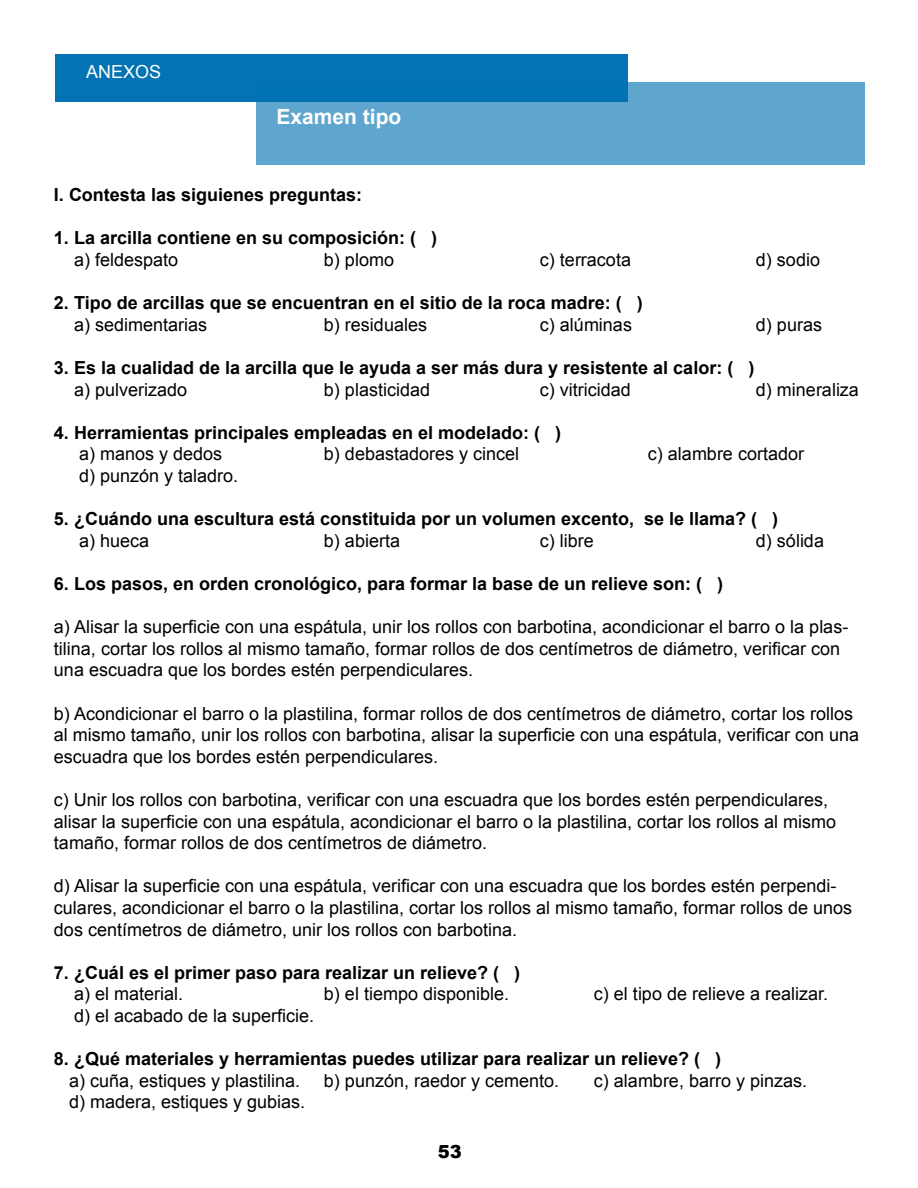
<style>
.page{position:relative;width:918px;height:1188px;background:#fff}
.page>*{position:absolute;margin:0;border:0;box-sizing:border-box;transform-origin:0 0}
.t1{font:700 21px "Arial";color:#fff}
.t2{font:18px/21.6px "Arial";color:#000}
.t3{font:700 18px "Arial";color:#000}
.t4{font:18px "Arial";color:#fff}
.t5{font:900 18px "Arial";color:#000}
</style>
<div class="page">
<div style="left:256px;top:82px;width:609px;height:83px;background:#5fa6cf"></div>
<div style="left:55px;top:54px;width:573px;height:47px;background:#0072b3"></div>
<p class="t4" style="left:86px;top:60px;width:77px">ANEXOS</p>
<p class="t1" style="left:277px;top:103px;width:126px">Examen tipo</p>
<p class="t3" style="left:54px;top:183px;width:310px">I. Contesta las siguienes preguntas:</p>
<p class="t3" style="left:54px;top:226px;width:385px">1. La arcilla contiene en su composición: ( )</p>
<p class="t2" style="left:74px;top:249px;width:106px">a) feldespato</p>
<p class="t2" style="left:324px;top:249px;width:72px">b) plomo</p>
<p class="t2" style="left:540px;top:249px;width:93px">c) terracota</p>
<p class="t2" style="left:756px;top:249px;width:66px">d) sodio</p>
<p class="t3" style="left:54px;top:291px;width:590px">2. Tipo de arcillas que se encuentran en el sitio de la roca madre: ( )</p>
<p class="t2" style="left:74px;top:314px;width:135px">a) sedimentarias</p>
<p class="t2" style="left:324px;top:314px;width:105px">b) residuales</p>
<p class="t2" style="left:540px;top:314px;width:94px">c) alúminas</p>
<p class="t2" style="left:756px;top:314px;width:68px">d) puras</p>
<p class="t3" style="left:54px;top:356px;width:702px">3. Es la cualidad de la arcilla que le ayuda a ser más dura y resistente al calor: ( )</p>
<p class="t2" style="left:74px;top:379px;width:115px">a) pulverizado</p>
<p class="t2" style="left:324px;top:379px;width:108px">b) plasticidad</p>
<p class="t2" style="left:540px;top:379px;width:93px">c) vitricidad</p>
<p class="t2" style="left:756px;top:379px;width:105px">d) mineraliza</p>
<p class="t3" style="left:54px;top:421px;width:509px">4. Herramientas principales empleadas en el modelado: ( )</p>
<p class="t2" style="left:79px;top:443px;width:145px">a) manos y dedos</p>
<p class="t2" style="left:324px;top:443px;width:197px">b) debastadores y cincel</p>
<p class="t2" style="left:648px;top:443px;width:158px">c) alambre cortador</p>
<p class="t2" style="left:79px;top:465px;width:161px">d) punzón y taladro.</p>
<p class="t3" style="left:54px;top:507px;width:726px">5. ¿Cuándo una escultura está constituida por un volumen excento, se le llama? ( )</p>
<p class="t2" style="left:79px;top:530px;width:72px">a) hueca</p>
<p class="t2" style="left:324px;top:530px;width:78px">b) abierta</p>
<p class="t2" style="left:540px;top:530px;width:55px">c) libre</p>
<p class="t2" style="left:756px;top:530px;width:70px">d) sólida</p>
<p class="t3" style="left:54px;top:572px;width:671px">6. Los pasos, en orden cronológico, para formar la base de un relieve son: ( )</p>
<p class="t2" style="left:54px;top:616px;width:796px">a) Alisar la superficie con una espátula, unir los rollos con barbotina, acondicionar el barro o la plas&shy;tilina, cortar los rollos al mismo tamaño, formar rollos de dos centímetros de diámetro, verificar con una escuadra que los bordes estén perpendiculares.</p>
<p class="t2" style="left:54px;top:703px;width:807px">b) Acondicionar el barro o la plastilina, formar rollos de dos centímetros de diámetro, cortar los rollos al mismo tamaño, unir los rollos con barbotina, alisar la superficie con una espátula, verificar con una escuadra que los bordes estén perpendiculares.</p>
<p class="t2" style="left:54px;top:789px;width:784px">c) Unir los rollos con barbotina, verificar con una escuadra que los bordes estén perpendiculares, alisar la superficie con una espátula, acondicionar el barro o la plastilina, cortar los rollos al mismo tamaño, formar rollos de dos centímetros de diámetro.</p>
<p class="t2" style="left:54px;top:875px;width:800px">d) Alisar la superficie con una espátula, verificar con una escuadra que los bordes estén perpendi&shy;culares, acondicionar el barro o la plastilina, cortar los rollos al mismo tamaño, formar rollos de unos dos centímetros de diámetro, unir los rollos con barbotina.</p>
<p class="t3" style="left:54px;top:961px;width:468px">7. ¿Cuál es el primer paso para realizar un relieve? ( )</p>
<p class="t2" style="left:74px;top:983px;width:111px">a) el material.</p>
<p class="t2" style="left:324px;top:983px;width:187px">b) el tiempo disponible.</p>
<p class="t2" style="left:594px;top:983px;width:236px">c) el tipo de relieve a realizar.</p>
<p class="t2" style="left:74px;top:1005px;width:242px">d) el acabado de la superficie.</p>
<p class="t3" style="left:54px;top:1047px;width:669px">8. ¿Qué materiales y herramientas puedes utilizar para realizar un relieve? ( )</p>
<p class="t2" style="left:69px;top:1070px;width:233px">a) cuña, estiques y plastilina.</p>
<p class="t2" style="left:324px;top:1070px;width:237px">b) punzón, raedor y cemento.</p>
<p class="t2" style="left:594px;top:1070px;width:215px">c) alambre, barro y pinzas.</p>
<p class="t2" style="left:69px;top:1091px;width:238px">d) madera, estiques y gubias.</p>
<p class="t5" style="left:438px;top:1138px;width:26px">53</p>
</div>
